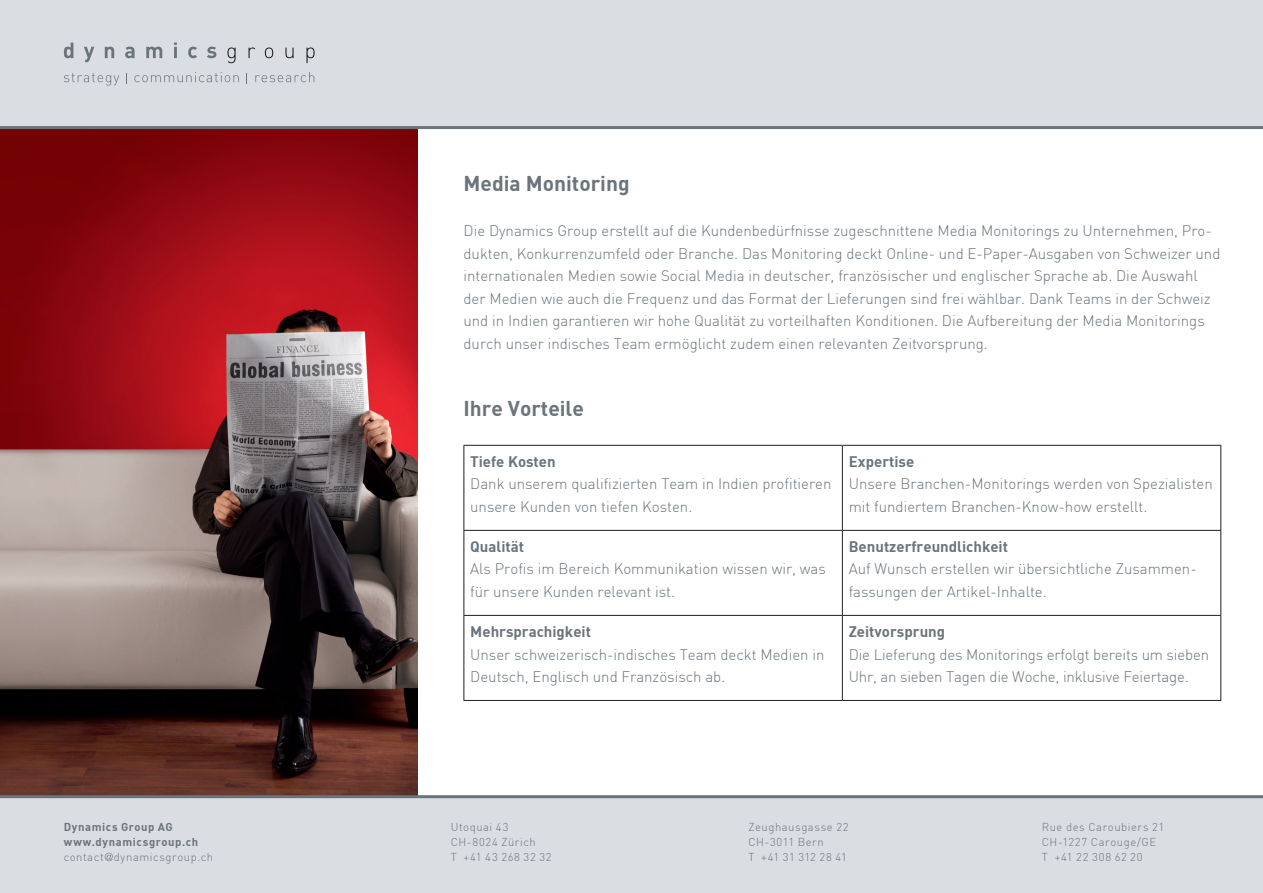
<style>
.page{position:relative;width:1263px;height:893px;background:#fff}
.page>*{position:absolute;margin:0;border:0;box-sizing:border-box;transform-origin:0 0}
.t1{font:21px "DIN Bold";color:#6a747b}
.t2{font:15px/22.5px "DIN Light";color:#6a747b}
.t3{font:15px "DIN Bold";color:#6a747b}
.t4{font:11.25px/15px "DIN Light";letter-spacing:.05em;color:#6a747b}
.t5{font:11.25px/15px "DIN Bold";letter-spacing:.05em;color:#6a747b}
.s1{font-family:"Helvetica Neue";font-weight:300}
</style>
<div class="page">
<img style="left:0;top:129px;width:417px;height:666px">
<div style="left:0;top:796px;width:1263px;height:97px;background:#dadee2"></div>
<div style="left:0;top:0;width:1263px;height:128px;background:#dadee2"></div>
<svg style="left:64px;top:43px;width:152px;height:19px"></svg>
<svg style="left:227px;top:47px;width:88px;height:16px"></svg>
<svg style="left:64px;top:73px;width:55px;height:13px"></svg>
<svg style="left:134px;top:72px;width:105px;height:10px"></svg>
<svg style="left:255px;top:72px;width:59px;height:10px"></svg>
<hr style="left:463px;top:445px;width:379px;height:1px;background:#231f20">
<hr style="left:463px;top:446px;width:1px;height:84px;background:#231f20">
<hr style="left:842px;top:445px;width:379px;height:1px;background:#231f20">
<hr style="left:842px;top:446px;width:1px;height:84px;background:#231f20">
<hr style="left:1220px;top:446px;width:1px;height:84px;background:#231f20">
<hr style="left:463px;top:530px;width:379px;height:1px;background:#231f20">
<hr style="left:463px;top:531px;width:1px;height:84px;background:#231f20">
<hr style="left:842px;top:530px;width:379px;height:1px;background:#231f20">
<hr style="left:842px;top:531px;width:1px;height:84px;background:#231f20">
<hr style="left:1220px;top:531px;width:1px;height:84px;background:#231f20">
<hr style="left:463px;top:615px;width:379px;height:1px;background:#231f20">
<hr style="left:463px;top:616px;width:1px;height:84px;background:#231f20">
<hr style="left:842px;top:615px;width:379px;height:1px;background:#231f20">
<hr style="left:842px;top:616px;width:1px;height:84px;background:#231f20">
<hr style="left:1220px;top:616px;width:1px;height:84px;background:#231f20">
<hr style="left:463px;top:700px;width:379px;height:1px;background:#231f20">
<hr style="left:842px;top:700px;width:379px;height:1px;background:#231f20">
<hr style="left:0;top:126px;width:1263px;height:3px;background:#6a747b">
<hr style="left:0;top:795px;width:1263px;height:3px;background:#6a747b">
<p class="t5" style="left:64px;top:819px;width:136px">Dynamics Group AG www.dynamicsgroup.ch</p>
<p class="t4" style="left:64px;top:850px;width:151px">contact<span class="s1">@</span>dynamicsgroup.ch</p>
<h1 class="t1" style="left:463px;top:170px;width:168px">Media Monitoring</h1>
<p class="t2" style="left:463px;top:220px;width:758px">Die Dynamics Group erstellt auf die Kundenbedürfnisse zugeschnittene Media Monitorings zu Unternehmen, Pro&shy;dukten, Konkurrenzumfeld oder Branche. Das Monitoring deckt Online- und E-Paper-Ausgaben von Schweizer und internationalen Medien sowie Social Media in deutscher, französischer und englischer Sprache ab. Die Auswahl der Medien wie auch die Frequenz und das Format der Lieferungen sind frei wählbar. Dank Teams in der Schweiz und in Indien garantieren wir hohe Qualität zu vorteilhaften Konditionen. Die Aufbereitung der Media Monitorings durch unser indisches Team ermöglicht zudem einen relevanten Zeitvorsprung.</p>
<h1 class="t1" style="left:463px;top:395px;width:122px">Ihre Vorteile</h1>
<p class="t3" style="left:470px;top:452px;width:87px">Tiefe Kosten</p>
<p class="t2" style="left:470px;top:473px;width:363px">Dank unserem qualifizierten Team in Indien profitieren unsere Kunden von tiefen Kosten.</p>
<p class="t3" style="left:470px;top:537px;width:55px">Qualität</p>
<p class="t2" style="left:470px;top:558px;width:357px">Als Profis im Bereich Kommunikation wissen wir, was für unsere Kunden relevant ist.</p>
<p class="t3" style="left:470px;top:622px;width:122px">Mehrsprachigkeit</p>
<p class="t2" style="left:470px;top:643px;width:356px">Unser schweizerisch-indisches Team deckt Medien in<br>Deutsch, Englisch und Französisch ab.</p>
<p class="t3" style="left:849px;top:452px;width:67px">Expertise</p>
<p class="t2" style="left:849px;top:473px;width:366px">Unsere Branchen-Monitorings werden von Spezialisten mit fundiertem Branchen-Know-how erstellt.</p>
<p class="t3" style="left:849px;top:537px;width:161px">Benutzerfreundlichkeit</p>
<p class="t2" style="left:849px;top:558px;width:349px">Auf Wunsch erstellen wir übersichtliche Zusammen&shy;fassungen der Artikel-Inhalte.</p>
<p class="t3" style="left:849px;top:622px;width:98px">Zeitvorsprung</p>
<p class="t2" style="left:849px;top:643px;width:362px">Die Lieferung des Monitorings erfolgt bereits um sieben<br>Uhr, an sieben Tagen die Woche, inklusive Feiertage.</p>
<p class="t4" style="left:451px;top:819px;width:102px">Utoquai 43<br>CH-8024 Zürich<br>T +41 43 268 32 32</p>
<p class="t4" style="left:748px;top:819px;width:102px">Zeughausgasse 22<br>CH-3011 Bern<br>T +41 31 312 28 41</p>
<p class="t4" style="left:1042px;top:819px;width:124px">Rue des Caroubiers 21<br>CH-1227 Carouge/GE<br>T +41 22 308 62 20</p>
</div>
